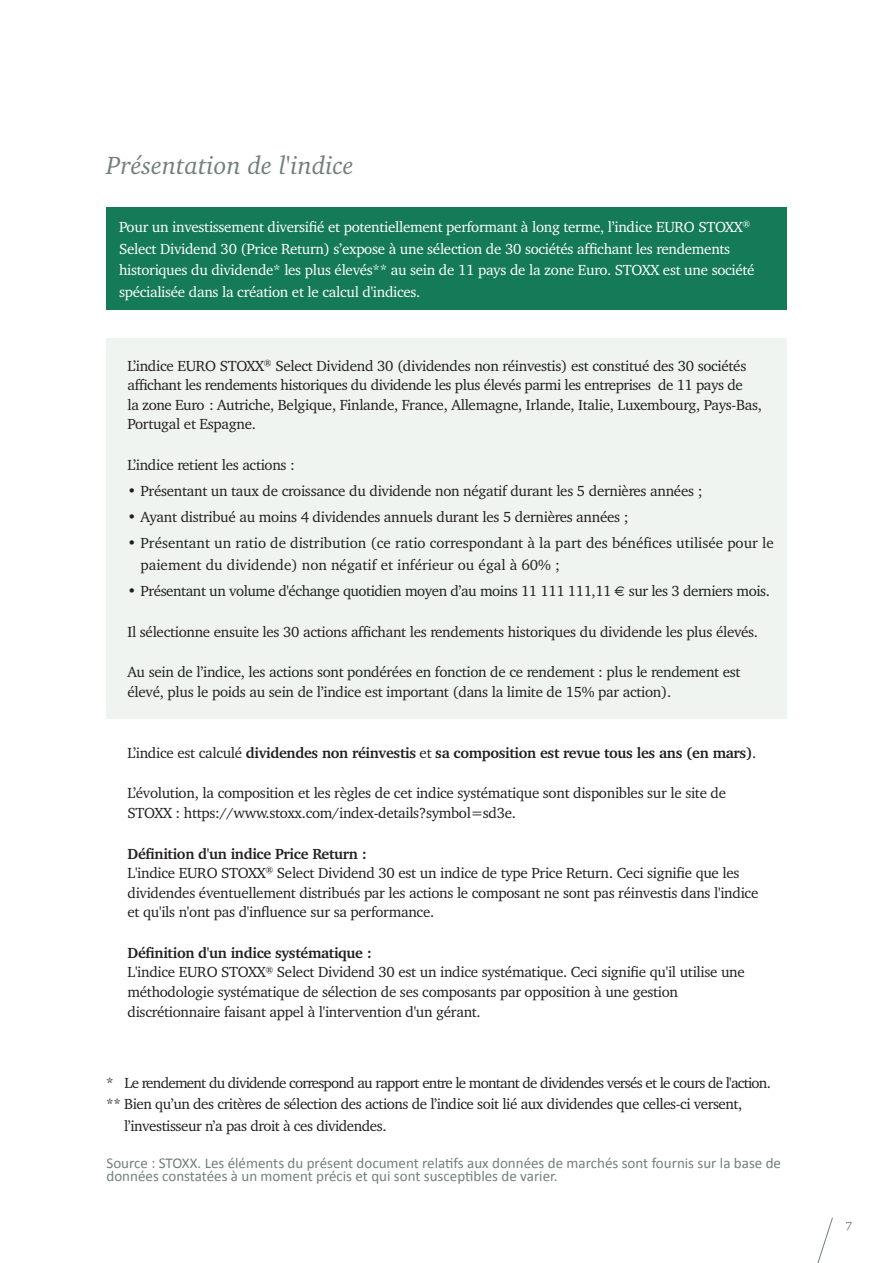
<style>
.page{position:relative;width:893px;height:1263px;background:#fff}
.page>*{position:absolute;margin:0;border:0;box-sizing:border-box;transform-origin:0 0}
.t1{font:italic 25.5px "Charter IT Cby BT";color:#728079}
.t2{font:15px/19.5px "Charter IT Cby BT";letter-spacing:-.02em;color:#231f20}
.t3{font:15px/21.8px "Charter IT Cby BT";letter-spacing:-.02em;color:#fff}
.t4{font:15px/13.5px "Calibri";color:#728079}
.t5{font:15px/21.8px "Charter IT Cby BT";color:#231f20}
.t6{font:15px "Charter IT Cby BT";letter-spacing:-.05em;color:#231f20}
.t7{font:700 15px "Charter IT Cby BT";letter-spacing:-.02em;color:#231f20}
.t8{font:12px "Charter IT Cby BT";color:#728079}
.s1{font-family:"Times"}
.s2{font-weight:400}
.s3{font-weight:700}
</style>
<div class="page">
<svg style="left:817px;top:1217px;width:16px;height:46px"></svg>
<div style="left:106px;top:208px;width:681px;height:102px;background:#147a57"></div>
<div style="left:106px;top:338px;width:681px;height:380px;background:#eff4f1"></div>
<h1 class="t1" style="left:107px;top:149px;width:249px">Présentation de l'indice</h1>
<p class="t3" style="left:119px;top:215px;width:637px">Pour un investissement diversifié et potentiellement performant à long terme, l’indice EURO STOXX<sup>® </sup>Select Dividend 30 (Price Return) s’expose à une sélection de 30 sociétés affichant les rendements historiques du dividende* les plus élevés** au sein de 11 pays de la zone Euro. STOXX est une société spécialisée dans la création et le calcul d'indices.</p>
<p class="t2" style="left:128px;top:356px;width:636px">L’indice EURO STOXX<sup>®</sup> Select Dividend 30 (dividendes non réinvestis) est constitué des 30 sociétés affichant les rendements historiques du dividende les plus élevés parmi les entreprises de 11 pays de<br>la zone Euro : Autriche, Belgique, Finlande, France, Allemagne, Irlande, Italie, Luxembourg, Pays-Bas, Portugal et Espagne.</p>
<p class="t2" style="left:128px;top:455px;width:169px">L’indice retient les actions :</p>
<p class="t2" style="left:128px;top:481px;width:576px">• Présentant un taux de croissance du dividende non négatif durant les 5 dernières années ;</p>
<p class="t2" style="left:128px;top:507px;width:502px">• Ayant distribué au moins 4 dividendes annuels durant les 5 dernières années ;</p>
<p class="t5" style="left:141px;top:532px;width:635px;text-indent:-13px">• Présentant un ratio de distribution (ce ratio correspondant à la part des bénéfices utilisée pour le paiement du dividende) non négatif et inférieur ou égal à 60% ;</p>
<p class="t2" style="left:128px;top:581px;width:644px">• Présentant un volume d'échange quotidien moyen d’au moins 11 111 111,11 <span class="s1">€</span> sur les 3 derniers mois.</p>
<p class="t2" style="left:128px;top:621px;width:632px">Il sélectionne ensuite les 30 actions affichant les rendements historiques du dividende les plus élevés.</p>
<p class="t2" style="left:128px;top:662px;width:614px">Au sein de l’indice, les actions sont pondérées en fonction de ce rendement : plus le rendement est élevé, plus le poids au sein de l’indice est important (dans la limite de 15% par action).</p>
<p class="t7" style="left:128px;top:743px;width:630px"><span class="s2">L’indice est calculé</span> dividendes non réinvestis <span class="s2">et</span> sa composition est revue tous les ans (en mars)<span class="s2">.</span></p>
<p class="t2" style="left:128px;top:783px;width:600px">L’évolution, la composition et les règles de cet indice systématique sont disponibles sur le site de<br>STOXX : https://www.stoxx.com/index-details?symbol=sd3e.</p>
<p class="t2" style="left:128px;top:843px;width:632px"><span class="s3">Définition d'un indice Price Return :<br></span>L'indice EURO STOXX<sup>®</sup> Select Dividend 30 est un indice de type Price Return. Ceci signifie que les dividendes éventuellement distribués par les actions le composant ne sont pas réinvestis dans l'indice et qu'ils n'ont pas d'influence sur sa performance.</p>
<p class="t2" style="left:128px;top:943px;width:619px"><span class="s3">Définition d'un indice systématique :<br></span>L'indice EURO STOXX<sup>®</sup> Select Dividend 30 est un indice systématique. Ceci signifie qu'il utilise une méthodologie systématique de sélection de ses composants par opposition à une gestion discrétionnaire faisant appel à l'intervention d'un gérant.</p>
<p class="t6" style="left:106px;top:1073px;width:666px">* Le rendement du dividende correspond au rapport entre le montant de dividendes versés et le cours de l'action.</p>
<p class="t2" style="left:106px;top:1094px;width:637px">** Bien qu’un des critères de sélection des actions de l’indice soit lié aux dividendes que celles-ci versent,</p>
<p class="t2" style="left:124px;top:1116px;width:264px">l’investisseur n’a pas droit à ces dividendes.</p>
<p class="t4" style="left:107px;top:1155px;width:676px">Source : STOXX. Les éléments du présent document relatifs aux données de marchés sont fournis sur la base de données constatées à un moment précis et qui sont susceptibles de varier.</p>
<p class="t8" style="left:845px;top:1218px;width:8px">7</p>
</div>
